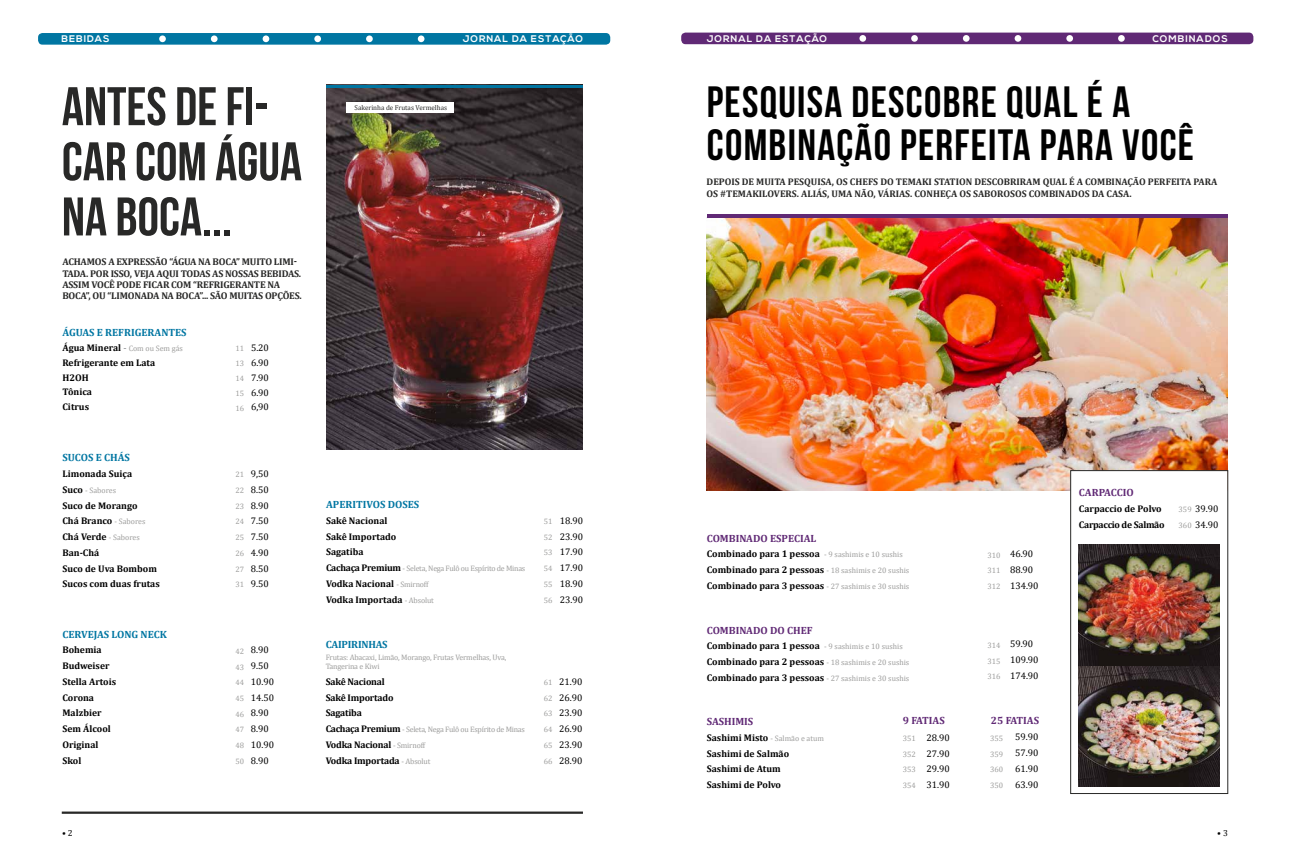
<style>
.page{position:relative;width:1290px;height:856px;background:#fff}
.page>*{position:absolute;margin:0;border:0;box-sizing:border-box;transform-origin:0 0}
.t1{font:54.25px/55.1px "Bebas Neue";color:#282827}
.t2{font:43.75px/43.8px "Bebas Neue";letter-spacing:.03em;color:#000}
.t3{font:700 10.5px "Cambria";color:#602975}
.t4{font:700 10.5px "Cambria";color:#0076a2}
.t5{font:700 10.5px "Cambria";letter-spacing:-.02em;color:#0076a2}
.t6{font:700 9.8px/11.3px "Cambria";letter-spacing:-.02em;color:#282827}
.t7{font:700 9.62px/15.8px "Cambria";color:#000}
.t8{font:9.62px/15.8px "Cambria";color:#000;text-align:justify}
.t9{font:700 9.62px/12.2px "Cambria";color:#282827}
.t10{font:700 9.62px/15.8px "Cambria";letter-spacing:-.02em;color:#000}
.t11{font:700 9.62px "Nexa";letter-spacing:.1em;color:#fff}
.t12{font:700 9.62px/15.8px "Cambria";letter-spacing:-.03em;color:#000}
.t13{font:8.75px "Cambria";color:#000}
.t14{font:7.88px/15.7px "Cambria";letter-spacing:-.02em;color:#9d9d9c;text-align:justify}
.t15{font:7.88px "Cambria";color:#9d9d9c}
.t16{font:7px "Cambria";color:#282827}
.s1{font-weight:400;color:#86888b}
.s2{font-weight:400;font-size:7.88px;color:#9d9d9c}
.s3{font-weight:700;font-size:9.62px;color:#000}
</style>
<div class="page">
<img style="left:706px;top:217px;width:521px;height:274px">
<div style="left:1070px;top:470px;width:158px;height:324px;background:#fff;border:1px solid #282827"></div>
<div style="left:38px;top:33px;width:572px;height:12px;background:#0076a2;border-radius:4px"></div>
<div style="left:211px;top:35px;width:7px;height:7px;background:#fff;border-radius:50%"></div>
<div style="left:314px;top:35px;width:7px;height:7px;background:#fff;border-radius:50%"></div>
<div style="left:418px;top:35px;width:6px;height:7px;background:#fff;border-radius:50%"></div>
<div style="left:159px;top:35px;width:7px;height:7px;background:#fff;border-radius:50%"></div>
<div style="left:263px;top:35px;width:6px;height:7px;background:#fff;border-radius:50%"></div>
<div style="left:366px;top:35px;width:7px;height:7px;background:#fff;border-radius:50%"></div>
<hr style="left:62px;top:811px;width:521px;height:3px;background:#282827">
<img style="left:326px;top:88px;width:256px;height:361px">
<div style="left:347px;top:102px;width:107px;height:11px;background:#fff"></div>
<svg style="left:326px;top:85px;width:256px;height:3px"></svg>
<div style="left:681px;top:33px;width:572px;height:11px;background:#602975;border-radius:4px"></div>
<div style="left:911px;top:35px;width:7px;height:7px;background:#fff;border-radius:50%"></div>
<div style="left:1014px;top:35px;width:7px;height:7px;background:#fff;border-radius:50%"></div>
<div style="left:1118px;top:35px;width:7px;height:7px;background:#fff;border-radius:50%"></div>
<div style="left:859px;top:35px;width:7px;height:7px;background:#fff;border-radius:50%"></div>
<div style="left:963px;top:35px;width:6px;height:7px;background:#fff;border-radius:50%"></div>
<div style="left:1066px;top:35px;width:7px;height:7px;background:#fff;border-radius:50%"></div>
<img style="left:1079px;top:544px;width:140px;height:242px">
<hr style="left:707px;top:214px;width:520px;height:3px;background:#602975">
<p class="t11" style="left:62px;top:34px;width:49px">BEBIDAS</p>
<p class="t11" style="left:463px;top:34px;width:122px">JORNAL DA ESTAÇÃO</p>
<h1 class="t1" style="left:62px;top:78px;width:242px">ANTES DE FI-<br>CAR COM ÁGUA<br>NA BOCA...</h1>
<p class="t6" style="left:62px;top:256px;width:241px">ACHAMOS A EXPRESSÃO “ÁGUA NA BOCA” MUITO LIMI-TADA. POR ISSO, VEJA AQUI TODAS AS NOSSAS BEBIDAS.<br>ASSIM VOCÊ PODE FICAR COM “REFRIGERANTE NA BOCA”, OU “LIMONADA NA BOCA”... SÃO MUITAS OPÇÕES.</p>
<p class="t4" style="left:62px;top:326px;width:126px">ÁGUAS E REFRIGERANTES</p>
<p class="t7" style="left:62px;top:340px;width:122px;line-height:14.9px">Água Mineral <span class="s1">-</span> <span class="s2">Com ou Sem gás<br></span>Refrigerante em Lata<br>H2OH<br>Tônica<br>Citrus</p>
<p class="t14" style="left:235px;top:340px;width:10px;line-height:15px">11<br>13<br>14<br>15<br>16</p>
<p class="t8" style="left:251px;top:340px;width:19px;line-height:14.9px">5.20<br>6.90<br>7.90<br>6.90<br>6,90</p>
<p class="t4" style="left:62px;top:451px;width:69px">SUCOS E CHÁS</p>
<p class="t7" style="left:62px;top:466px;width:71px">Limonada Suiça</p>
<p class="t15" style="left:62px;top:485px;width:55px"><span class="s3">Suco</span> - Sabores</p>
<p class="t7" style="left:62px;top:497px;width:99px">Suco de Morango<br>Chá Branco <span class="s2">- Sabores<br></span>Chá Verde <span class="s2">- Sabores<br></span>Ban-Chá<br>Suco de Uva Bombom<br>Sucos com duas frutas</p>
<p class="t4" style="left:62px;top:627px;width:106px">CERVEJAS LONG NECK</p>
<p class="t7" style="left:62px;top:642px;width:55px">Bohemia<br>Budweiser<br>Stella Artois<br>Corona<br>Malzbier<br>Sem Álcool<br>Original<br>Skol</p>
<p class="t8" style="left:251px;top:466px;width:19px">9,50<br>8.50<br>8.90<br>7.50<br>7.50<br>4.90<br>8.50<br>9.50</p>
<p class="t14" style="left:235px;top:466px;width:10px">21<br>22<br>23<br>24<br>25<br>26<br>27<br>31</p>
<p class="t8" style="left:251px;top:642px;width:25px;text-align:left">8.90<br>9.50<br>10.90<br>14.50<br>8.90<br>8.90<br>10.90<br>8.90</p>
<p class="t14" style="left:235px;top:643px;width:10px">42<br>43<br>44<br>45<br>46<br>47<br>48<br>50</p>
<p class="t16" style="left:355px;top:103px;width:94px">Sakerinha de Frutas Vermelhas</p>
<p class="t4" style="left:326px;top:498px;width:95px">APERITIVOS DOSES</p>
<p class="t7" style="left:326px;top:512px;width:72px">Sakê Nacional<br>Sakê Importado<br>Sagatiba</p>
<p class="t14" style="left:326px;top:561px;width:201px"><span class="s3">Cachaça Premium</span> - Seleta, Nega Fulô ou Espírito de Minas</p>
<p class="t7" style="left:326px;top:575px;width:109px">Vodka Nacional <span class="s2">- Smirnoff<br></span>Vodka Importada <span class="s2">- Absolut</span></p>
<p class="t5" style="left:326px;top:638px;width:64px">CAIPIRINHAS</p>
<p class="t14" style="left:326px;top:652px;width:182px;line-height:9.6px">Frutas: Abacaxi, Limão, Morango, Frutas Vermelhas, Uva,<br>Tangerina e Kiwi</p>
<p class="t10" style="left:326px;top:673px;width:69px">Sakê Nacional<br>Sakê Importado<br>Sagatiba</p>
<p class="t14" style="left:326px;top:721px;width:201px"><span class="s3">Cachaça Premium</span> - Seleta, Nega Fulô ou Espírito de Minas</p>
<p class="t10" style="left:326px;top:736px;width:106px">Vodka Nacional <span class="s2">- Smirnoff<br></span>Vodka Importada <span class="s2">- Absolut</span></p>
<p class="t14" style="left:544px;top:513px;width:10px">51<br>52<br>53<br>54<br>55<br>56</p>
<p class="t8" style="left:560px;top:513px;width:25px">18.90<br>23.90<br>17.90<br>17.90<br>18.90<br>23.90</p>
<p class="t8" style="left:559px;top:674px;width:25px">21.90<br>26.90<br>23.90<br>26.90<br>23.90<br>28.90</p>
<p class="t14" style="left:544px;top:674px;width:10px">61<br>62<br>63<br>64<br>65<br>66</p>
<p class="t11" style="left:707px;top:33px;width:122px">JORNAL DA ESTAÇÃO</p>
<p class="t11" style="left:1152px;top:33px;width:77px">COMBINADOS</p>
<h2 class="t2" style="left:707px;top:79px;width:489px">PESQUISA DESCOBRE QUAL É A<br>COMBINAÇÃO PERFEITA PARA VOCÊ</h2>
<p class="t9" style="left:706px;top:175px;width:512px">DEPOIS DE MUITA PESQUISA, OS CHEFS DO TEMAKI STATION DESCOBRIRAM QUAL É A COMBINAÇÃO PERFEITA PARA<br>OS #TEMAKILOVERS. ALIÁS, UMA NÃO, VÁRIAS. CONHEÇA OS SABOROSOS COMBINADOS DA CASA.</p>
<p class="t3" style="left:707px;top:532px;width:111px">COMBINADO ESPECIAL</p>
<p class="t7" style="left:707px;top:546px;width:204px">Combinado para 1 pessoa <span class="s2">- 9 sashimis e 10 sushis<br></span>Combinado para 2 pessoas <span class="s2">- 18 sashimis e 20 sushis<br></span>Combinado para 3 pessoas <span class="s2">- 27 sashimis e 30 sushis</span></p>
<p class="t3" style="left:707px;top:623px;width:107px">COMBINADO DO CHEF</p>
<p class="t7" style="left:707px;top:638px;width:204px">Combinado para 1 pessoa <span class="s2">- 9 sashimis e 10 sushis<br></span>Combinado para 2 pessoas <span class="s2">- 18 sashimis e 20 sushis<br></span>Combinado para 3 pessoas <span class="s2">- 27 sashimis e 30 sushis</span></p>
<p class="t3" style="left:707px;top:715px;width:48px">SASHIMIS</p>
<p class="t7" style="left:707px;top:729px;width:119px">Sashimi Misto <span class="s2">- Salmão e atum<br></span>Sashimi de Salmão<br>Sashimi de Atum<br>Sashimi de Polvo</p>
<p class="t8" style="left:1010px;top:546px;width:30px;text-align:left">46.90<br>88.90<br>134.90</p>
<p class="t14" style="left:987px;top:547px;width:15px">310<br>311<br>312</p>
<p class="t8" style="left:1010px;top:636px;width:30px;text-align:left">59.90<br>109.90<br>174.90</p>
<p class="t14" style="left:987px;top:637px;width:15px">314<br>315<br>316</p>
<p class="t3" style="left:903px;top:713px;width:43px">9 FATIAS</p>
<p class="t3" style="left:991px;top:713px;width:50px">25 FATIAS</p>
<p class="t14" style="left:903px;top:730px;width:15px">351<br>352<br>353<br>354</p>
<p class="t8" style="left:926px;top:729px;width:25px">28.90<br>27.90<br>29.90<br>31.90</p>
<p class="t8" style="left:1015px;top:729px;width:25px">59.90<br>57.90<br>61.90<br>63.90</p>
<p class="t14" style="left:990px;top:730px;width:15px">355<br>359<br>360<br>350</p>
<p class="t3" style="left:1079px;top:486px;width:56px">CARPACCIO</p>
<p class="t12" style="left:1079px;top:500px;width:87px">Carpaccio de Polvo<br>Carpaccio de Salmão</p>
<p class="t8" style="left:1195px;top:501px;width:25px">39.90<br>34.90</p>
<p class="t14" style="left:1178px;top:501px;width:15px">359<br>360</p>
<p class="t13" style="left:62px;top:828px;width:12px">• 2</p>
<p class="t13" style="left:1217px;top:828px;width:12px">• 3</p>
</div>
